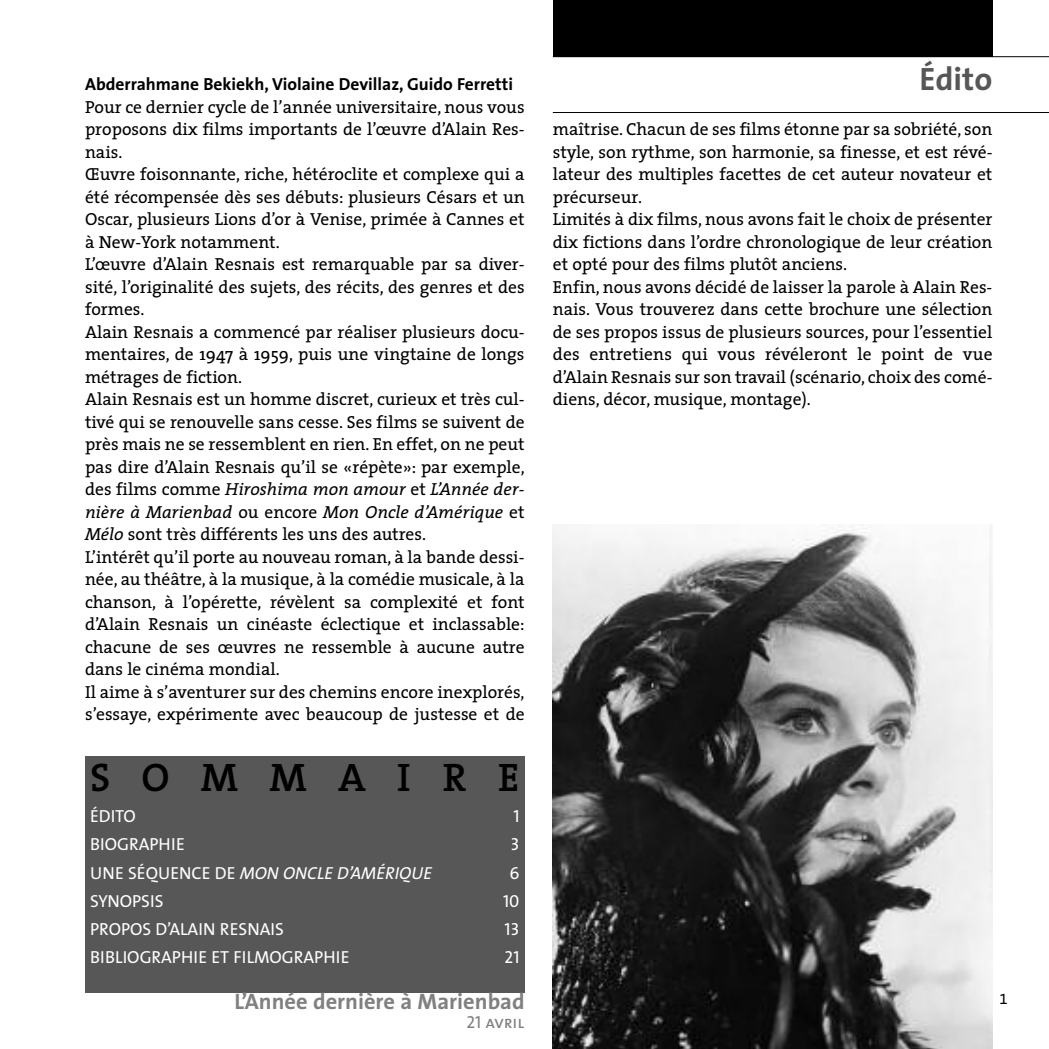
<style>
.page{position:relative;width:1049px;height:1049px;background:#fff}
.page>*{position:absolute;margin:0;border:0;box-sizing:border-box;transform-origin:0 0}
.t1{font:600 40px "The Serif";letter-spacing:.785em;color:#000}
.t2{font:700 32.5px "The Sans";color:#575757}
.t3{font:700 22.5px "The Sans";color:#808080}
.t4{font:17.5px/22.5px "The Serif";color:#000}
.t5{font:17.5px "The Sans Caps";color:#fff}
.t6{font:700 17.5px "The Sans";color:#000}
.t7{font:italic 17.5px "The Sans";color:#fff}
.t8{font:17.5px "The Sans Caps";color:#808080}
.t9{font:15px "The Sans Expert";color:#000}
.s1{font-style:italic}
.s2{font-family:"The Sans Caps";font-style:normal}
</style>
<div class="page">
<div style="left:553px;top:0;width:439px;height:57px;background:#000"></div>
<div style="left:85px;top:756px;width:439px;height:236px;background:#575757"></div>
<hr style="left:553px;top:112px;width:496px;height:1px;background:#000">
<hr style="left:553px;top:56px;width:496px;height:1px;background:#000">
<img style="left:553px;top:524px;width:439px;height:525px">
<p class="t6" style="left:85px;top:77px;width:429px">Abderrahmane Bekiekh, Violaine Devillaz, Guido Ferretti</p>
<p class="t4" style="left:85px;top:98px;width:441px">Pour ce dernier cycle de l’année universitaire, nous vous proposons dix films importants de l’œuvre d’Alain Res&shy;nais.<br>Œuvre foisonnante, riche, hétéroclite et complexe qui a été récompensée dès ses débuts: plusieurs Césars et un Oscar, plusieurs Lions d’or à Venise, primée à Cannes et à New-York notamment.<br>L’œuvre d’Alain Resnais est remarquable par sa diver&shy;sité, l’originalité des sujets, des récits, des genres et des formes.<br>Alain Resnais a commencé par réaliser plusieurs docu&shy;mentaires, de 1947 à 1959, puis une vingtaine de longs métrages de fiction.<br>Alain Resnais est un homme discret, curieux et très cul&shy;tivé qui se renouvelle sans cesse. Ses films se suivent de près mais ne se ressemblent en rien. En effet, on ne peut pas dire d’Alain Resnais qu’il se «répète»: par exemple, des films comme <span class="s1">Hiroshima mon amour</span> et <span class="s1">L’Année der&shy;nière à Marienbad</span> ou encore <span class="s1">Mon Oncle d’Amérique</span> et <span class="s1">Mélo</span> sont très différents les uns des autres.<br>L’intérêt qu’il porte au nouveau roman, à la bande dessi&shy;née, au théâtre, à la musique, à la comédie musicale, à la chanson, à l’opérette, révèlent sa complexité et font d’Alain Resnais un cinéaste éclectique et inclassable: chacune de ses œuvres ne ressemble à aucune autre dans le cinéma mondial.<br>Il aime à s’aventurer sur des chemins encore inexplorés, s’essaye, expérimente avec beaucoup de justesse et de</p>
<h1 class="t1" style="left:90px;top:764px;width:431px">SOMMAIRE</h1>
<p class="t5" style="left:90px;top:810px;width:47px">ÉDITO</p>
<p class="t5" style="left:513px;top:810px;width:8px">1</p>
<p class="t5" style="left:90px;top:839px;width:96px">BIOGRAPHIE</p>
<p class="t5" style="left:511px;top:839px;width:10px">3</p>
<p class="t7" style="left:90px;top:866px;width:343px"><span class="s2">UNE SÉQUENCE DE</span> MON ONCLE D’AMÉRIQUE</p>
<p class="t5" style="left:509px;top:867px;width:12px">6</p>
<p class="t5" style="left:90px;top:895px;width:75px">SYNOPSIS</p>
<p class="t5" style="left:503px;top:895px;width:18px">10</p>
<p class="t5" style="left:90px;top:923px;width:195px">PROPOS D’ALAIN RESNAIS</p>
<p class="t5" style="left:505px;top:923px;width:16px">13</p>
<p class="t5" style="left:90px;top:951px;width:261px">BIBLIOGRAPHIE ET FILMOGRAPHIE</p>
<p class="t5" style="left:505px;top:951px;width:16px">21</p>
<p class="t3" style="left:234px;top:993px;width:292px">L’Année dernière à Marienbad</p>
<p class="t8" style="left:466px;top:1016px;width:60px">21 avril</p>
<h2 class="t2" style="left:919px;top:66px;width:74px">Édito</h2>
<p class="t4" style="left:553px;top:120px;width:441px">maîtrise. Chacun de ses films étonne par sa sobriété, son style, son rythme, son harmonie, sa finesse, et est révé&shy;lateur des multiples facettes de cet auteur novateur et précurseur.<br>Limités à dix films, nous avons fait le choix de présenter dix fictions dans l’ordre chronologique de leur création et opté pour des films plutôt anciens.<br>Enfin, nous avons décidé de laisser la parole à Alain Res&shy;nais. Vous trouverez dans cette brochure une sélection de ses propos issus de plusieurs sources, pour l’essentiel des entretiens qui vous révéleront le point de vue d’Alain Resnais sur son travail (scénario, choix des comé&shy;diens, décor, musique, montage).</p>
<p class="t9" style="left:999px;top:993px;width:10px">1</p>
</div>
